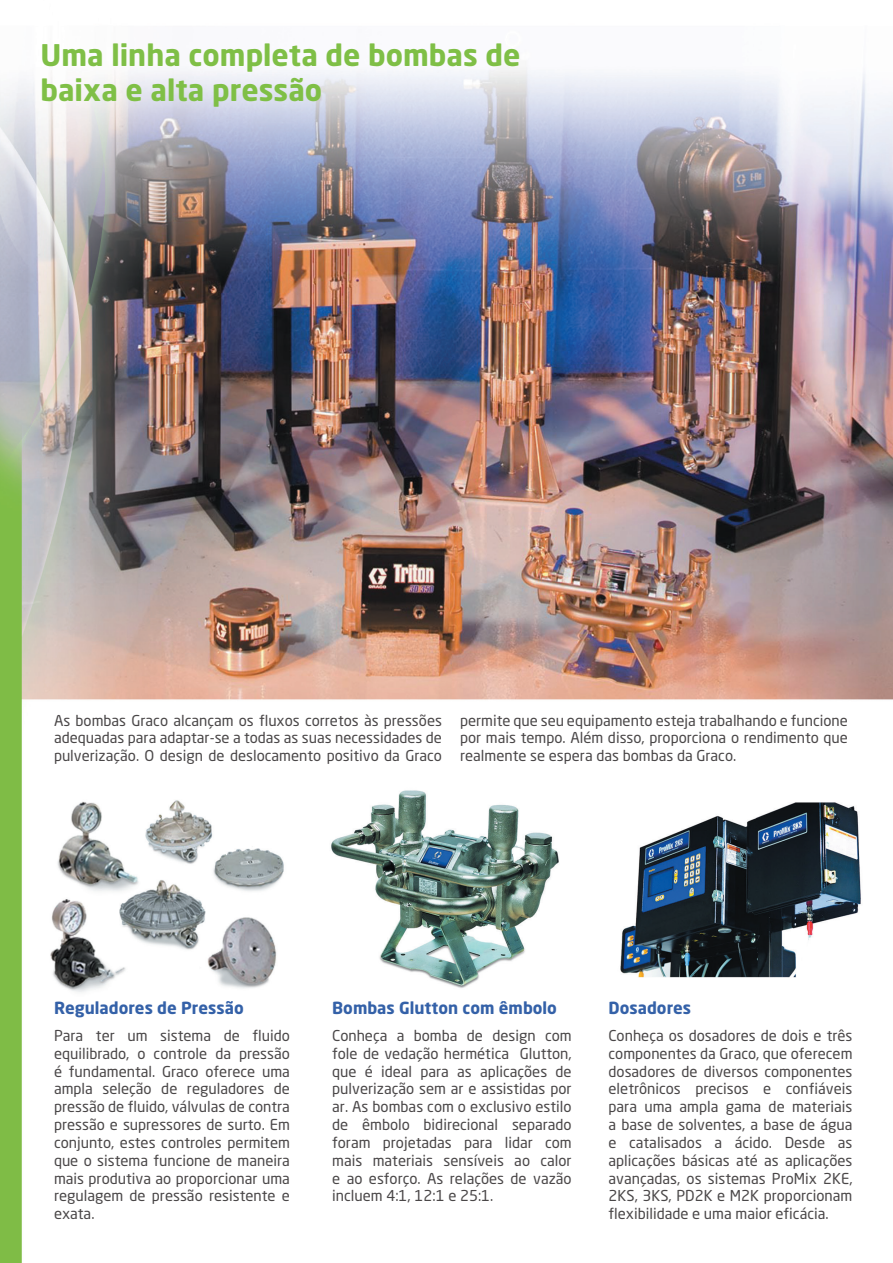
<style>
.page{position:relative;width:893px;height:1263px;background:#fff}
.page>*{position:absolute;margin:0;border:0;box-sizing:border-box;transform-origin:0 0}
.t1{font:700 29.4px "Neo Sans Std";color:#7fbf46}
.t2{font:700 16.5px "Neo Sans Std";color:#3461a8}
.t3{font:14.85px/17.9px "Neo Sans Std";color:#4a4748;text-align:justify}
</style>
<div class="page">
<img style="left:0;top:67px;width:893px;height:1196px">
<p class="t1" style="left:40px;top:36px;width:481px">Uma linha completa de bombas de</p>
<p class="t1" style="left:40px;top:72px;width:283px">baixa e alta pressão</p>
<p class="t3" style="left:54px;top:711px;width:389px">As bombas Graco alcançam os fluxos corretos às pressões adequadas para adaptar-se a todas as suas necessidades de pulverização. O design de deslocamento positivo da Graco</p>
<p class="t3" style="left:460px;top:711px;width:389px">permite que seu equipamento esteja trabalhando e funcione por mais tempo. Além disso, proporciona o rendimento que realmente se espera das bombas da Graco.</p>
<p class="t2" style="left:54px;top:997px;width:191px">Reguladores de Pressão</p>
<p class="t2" style="left:332px;top:997px;width:226px">Bombas Glutton com êmbolo</p>
<p class="t2" style="left:609px;top:997px;width:84px">Dosadores</p>
<p class="t3" style="left:54px;top:1026px;width:237px">Para ter um sistema de fluido equilibrado, o controle da pressão é fundamental. Graco oferece uma ampla seleção de reguladores de pressão de fluido, válvulas de contra pressão e supressores de surto. Em conjunto, estes controles permitem que o sistema funcione de maneira mais produtiva ao proporcionar uma regulagem de pressão resistente e exata.</p>
<p class="t3" style="left:332px;top:1026px;width:241px">Conheça a bomba de design com fole de vedação hermética Glutton, que é ideal para as aplicações de pulverização sem ar e assistidas por ar. As bombas com o exclusivo estilo de êmbolo bidirecional separado foram projetadas para lidar com mais materiais sensíveis ao calor e ao esforço. As relações de vazão incluem 4:1, 12:1 e 25:1.</p>
<p class="t3" style="left:609px;top:1026px;width:245px">Conheça os dosadores de dois e três componentes da Graco, que oferecem dosadores de diversos componentes eletrônicos precisos e confiáveis para uma ampla gama de materiais a base de solventes, a base de água e catalisados a ácido. Desde as aplicações básicas até as aplicações avançadas, os sistemas ProMix 2KE, 2KS, 3KS, PD2K e M2K proporcionam flexibilidade e uma maior eficácia.</p>
</div>
